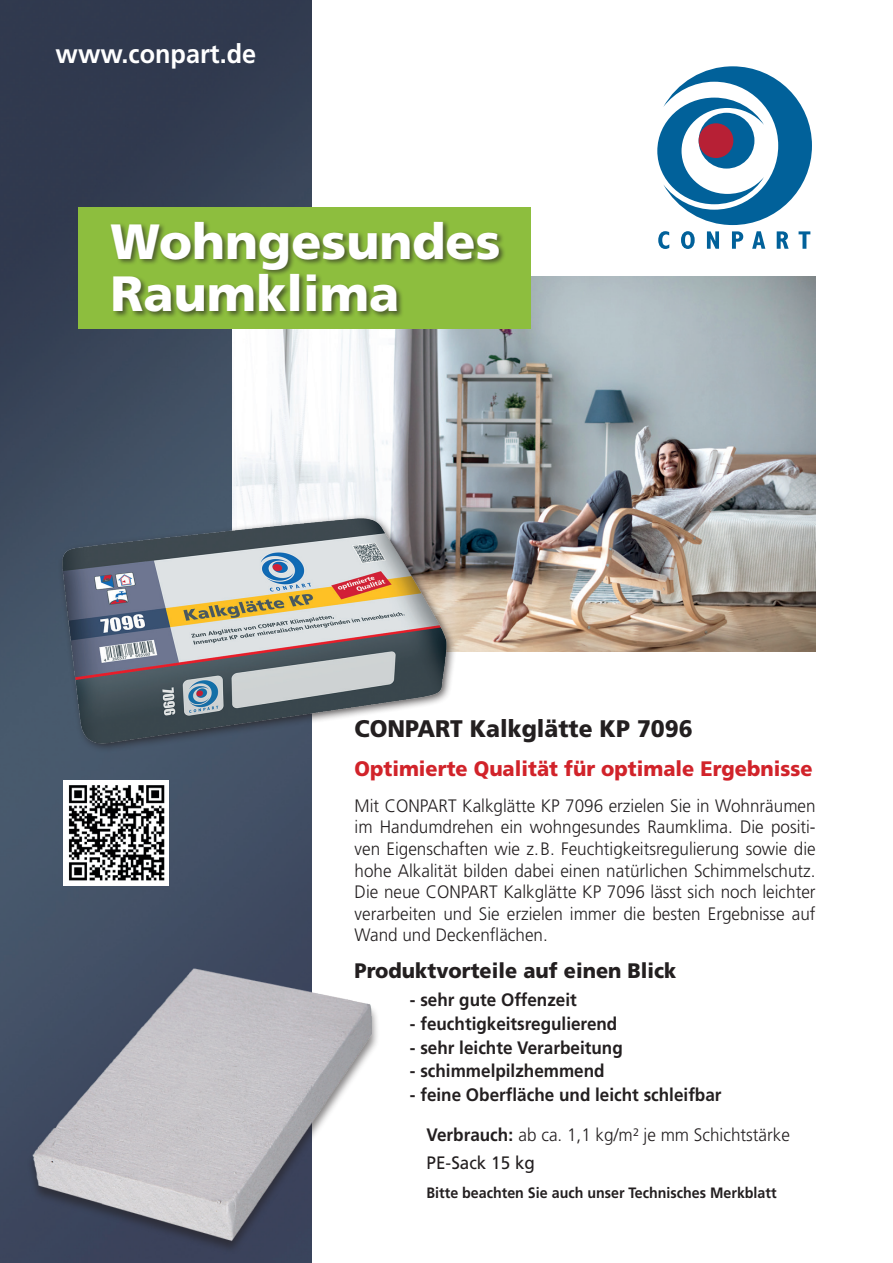
<style>
.page{position:relative;width:893px;height:1263px;background:#fff}
.page>*{position:absolute;margin:0;border:0;box-sizing:border-box;transform-origin:0 0}
.t1{font:900 49.5px/52.5px "Frutiger";color:#fff}
.t2{font:700 26.55px "Frutiger";color:#fff;scale:.95 1}
.t3{font:900 24px "Frutiger";color:#231f20;scale:.95 1}
.t4{font:900 21px "Frutiger";color:#d1232a;scale:.95 1}
.t5{font:900 21px "Frutiger";color:#231f20;scale:.95 1}
.t6{font:300 18px/21.6px "Frutiger";color:#231f20;text-align:justify;scale:.95 1}
.t7{font:700 18px "Frutiger";color:#231f20;scale:.95 1}
.t8{font:700 15px "Frutiger";color:#231f20;scale:.95 1}
.s1{font-weight:700}
.s2{font-weight:400}
</style>
<div class="page">
<img style="left:0;top:0;width:312px;height:1263px">
<svg style="left:658px;top:231px;width:11px;height:18px"></svg>
<svg style="left:681px;top:231px;width:14px;height:18px"></svg>
<svg style="left:707px;top:231px;width:12px;height:18px"></svg>
<svg style="left:732px;top:231px;width:11px;height:18px"></svg>
<svg style="left:752px;top:231px;width:13px;height:18px"></svg>
<svg style="left:777px;top:231px;width:12px;height:18px"></svg>
<svg style="left:798px;top:231px;width:12px;height:18px"></svg>
<svg style="left:657px;top:66px;width:155px;height:159px"></svg>
<img style="left:232px;top:276px;width:584px;height:376px">
<img style="left:40px;top:508px;width:411px;height:255px">
<div style="left:78px;top:207px;width:452px;height:121px;background:#8dbe3e"></div>
<div style="left:110px;top:220px;width:396px;height:99px;background:#231f20;opacity:.6"></div>
<img style="left:64px;top:780px;width:105px;height:105px">
<img style="left:2px;top:948px;width:376px;height:303px">
<h2 class="t2" style="left:56px;top:38px;width:213px">www.conpart.de</h2>
<h1 class="t1" style="left:111px;top:214px;width:391px">Wohngesundes<br>Raumklima</h1>
<h3 class="t3" style="left:355px;top:714px;width:357px">CONPART Kalkglätte KP 7096</h3>
<p class="t4" style="left:355px;top:756px;width:484px">Optimierte Qualität für optimale Ergebnisse</p>
<p class="t6" style="left:355px;top:795px;width:487px">Mit CONPART Kalkglätte KP 7096 erzielen Sie in Wohnräumen im Handumdrehen ein wohngesundes Raumklima. Die positi&shy;ven Eigenschaften wie z.B. Feuchtigkeitsregulierung sowie die hohe Alkalität bilden dabei einen natürlichen Schimmelschutz.<br>Die neue CONPART Kalkglätte KP 7096 lässt sich noch leichter verarbeiten und Sie erzielen immer die besten Ergebnisse auf Wand und Deckenflächen.</p>
<p class="t5" style="left:355px;top:958px;width:340px">Produktvorteile auf einen Blick</p>
<p class="t7" style="left:410px;top:989px;width:177px">- sehr gute Offenzeit</p>
<p class="t7" style="left:410px;top:1013px;width:220px">- feuchtigkeitsregulierend</p>
<p class="t7" style="left:410px;top:1037px;width:226px">- sehr leichte Verarbeitung</p>
<p class="t7" style="left:410px;top:1061px;width:207px">- schimmelpilzhemmend</p>
<p class="t7" style="left:410px;top:1084px;width:330px">- feine Oberfläche und leicht schleifbar</p>
<p class="t6" style="left:427px;top:1121px;width:384px;line-height:28.2px"><span class="s1">Verbrauch:</span> ab ca. 1,1 kg/m² je mm Schichtstärke<br><span class="s2">PE-Sack 15 kg</span></p>
<p class="t8" style="left:427px;top:1183px;width:370px">Bitte beachten Sie auch unser Technisches Merkblatt</p>
</div>
